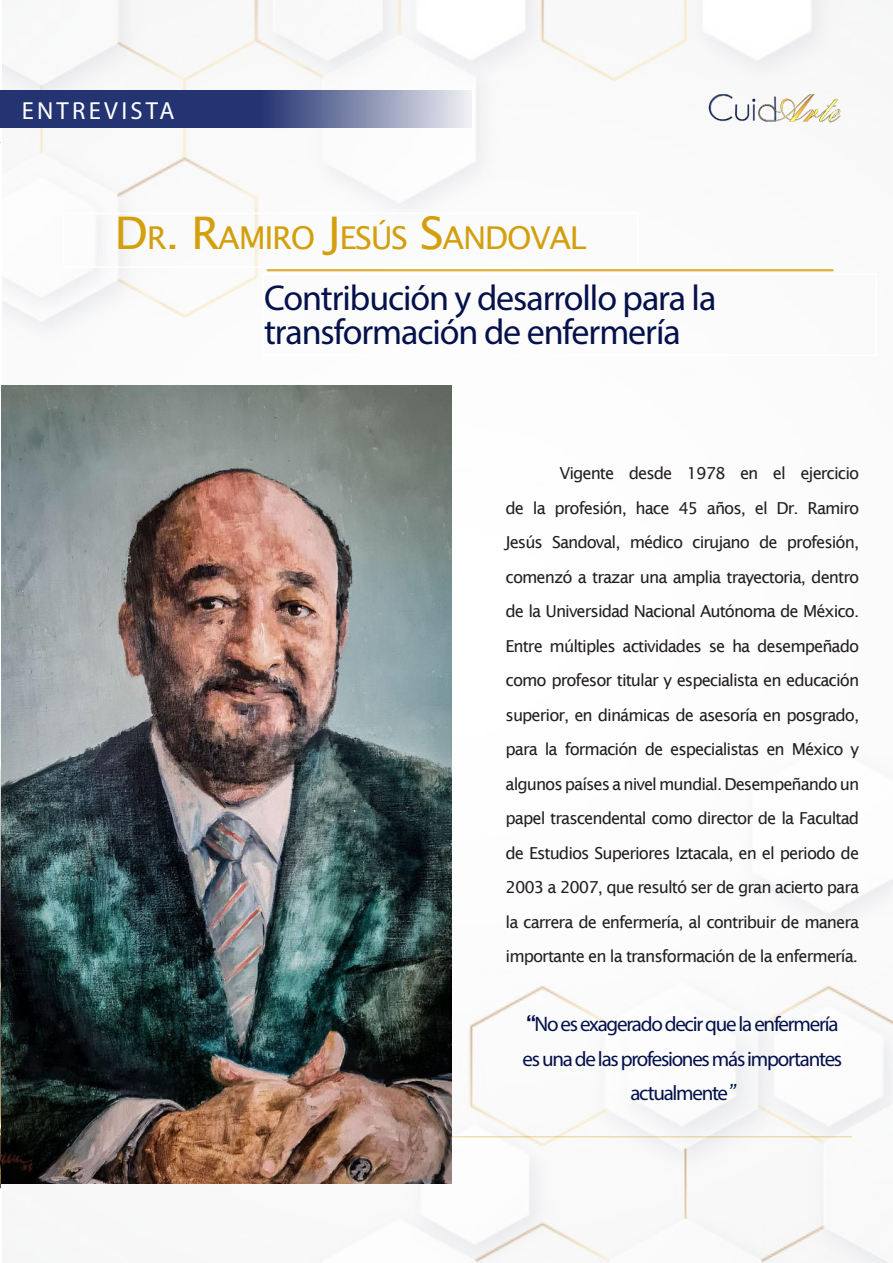
<style>
.page{position:relative;width:893px;height:1263px;background:#fff}
.page>*{position:absolute;margin:0;border:0;box-sizing:border-box;transform-origin:0 0}
.t1{font:36px/34.5px "Myriad Pro";letter-spacing:-.03em;color:#04114b}
.t2{font:31.5px "Lucida Sans";letter-spacing:-.045em;color:#d49f0c}
.t3{font:24.75px "Myriad Pro";letter-spacing:.13em;color:#fff}
.t4{font:21px/34.5px "Myriad Pro";letter-spacing:-.06em;color:#04114b;text-align:center}
.t5{font:16.5px/34.5px "Lucida Sans";letter-spacing:-.06em;color:#231f20;text-align:justify}
.s1{font-size:45px}
.s2{font-family:"Lucida Sans";font-weight:600}
.s3{font-family:"Lucida Sans";font-style:italic}
</style>
<div class="page">
<img style="left:0;top:718px;width:1px;height:470px">
<img style="left:3px;top:0;width:890px;height:1263px">
<svg style="left:1px;top:90px;width:471px;height:38px;background:#515e8f"></svg>
<img style="left:706px;top:94px;width:138px;height:32px">
<img style="left:1px;top:386px;width:451px;height:797px">
<hr style="left:267px;top:270px;width:566px;height:1px;background:#d49f0c">
<hr style="left:267px;top:269px;width:566px;height:1px;background:#d49f0c">
<p class="t3" style="left:22px;top:95px;width:154px">ENTREVISTA</p>
<p class="t2" style="left:114px;top:220px;width:474px"><span class="s1">D</span>R<span class="s1">. R</span>AMIRO <span class="s1">J</span>ESÚS <span class="s1">S</span>ANDOVAL</p>
<p class="t1" style="left:264px;top:280px;width:454px">Contribución y desarrollo para la transformación de enfermería</p>
<p class="t5" style="left:506px;top:456px;width:355px;text-indent:54px">Vigente desde 1978 en el ejercicio de la profesión, hace 45 años, el Dr. Ramiro Jesús Sandoval, médico cirujano de profesión, comenzó a trazar una amplia trayectoria, dentro de la Universidad Nacional Autónoma de México.<br>Entre múltiples actividades se ha desempeñado como profesor titular y especialista en educación superior, en dinámicas de asesoría en posgrado, para la formación de especialistas en México y algunos países a nivel mundial. Desempeñando un papel trascendental como director de la Facultad de Estudios Superiores Iztacala, en el periodo de 2003 a 2007, que resultó ser de gran acierto para la carrera de enfermería, al contribuir de manera importante en la transformación de la enfermería.</p>
<p class="t4" style="left:523px;top:1007px;width:321px"><span class="s2">“</span>No es exagerado decir que la enfermería es una de las profesiones más importantes actualmente<span class="s3">”</span></p>
</div>
